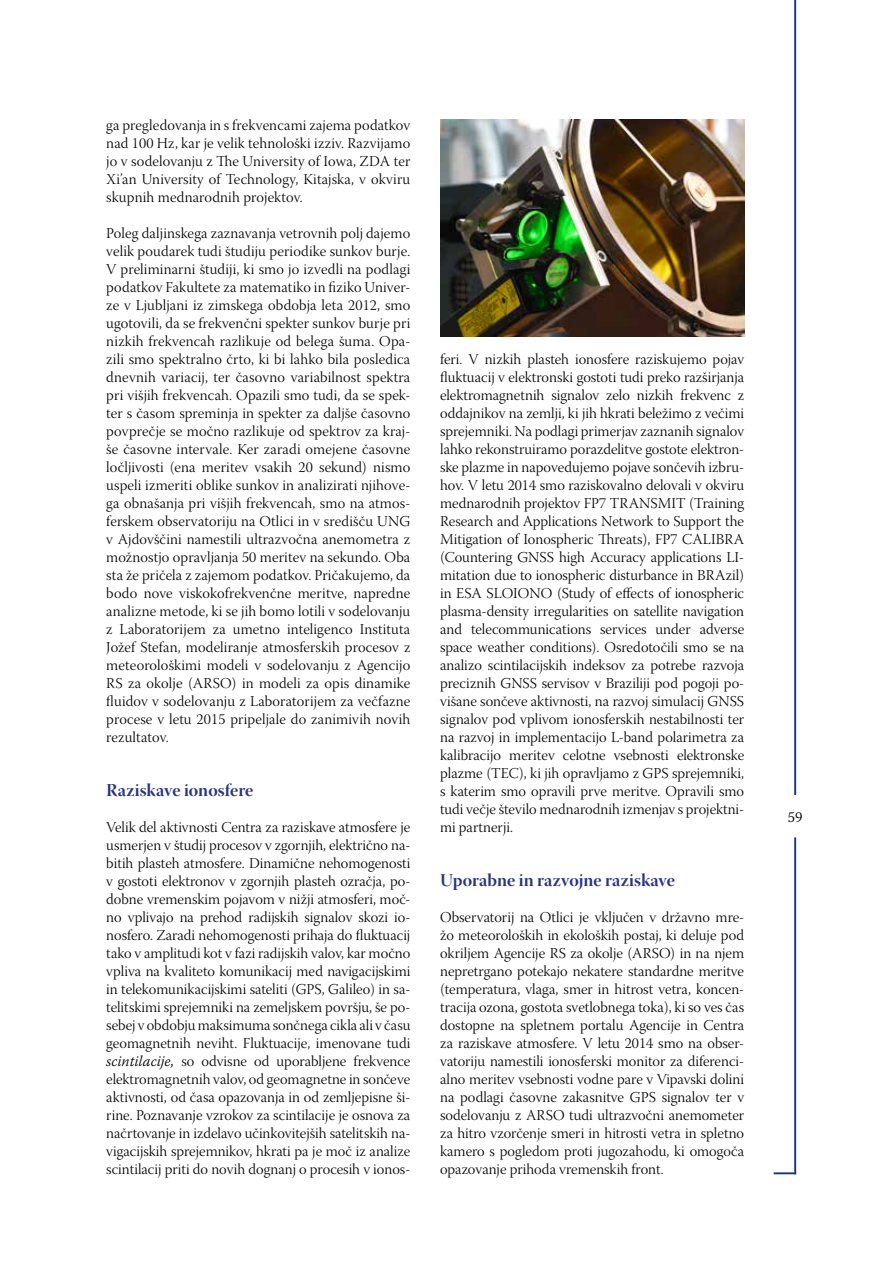
<style>
.page{position:relative;width:893px;height:1263px;background:#fff}
.page>*{position:absolute;margin:0;border:0;box-sizing:border-box;transform-origin:0 0}
.t1{font:18px "Warnock Pro Bold Disp";letter-spacing:.005em;color:#283583}
.t2{font:15px/18px "Warnock Pro Light Subh";letter-spacing:.005em;color:#000;text-align:justify}
.t3{font:300 15px "Warnock Pro";color:#000}
.s1{font-family:"Warnock Pro";font-weight:300;font-style:italic}
</style>
<div class="page">
<hr style="left:794px;top:837px;width:2px;height:337px;background:#14387f">
<hr style="left:794px;top:0;width:2px;height:795px;background:#14387f">
<hr style="left:774px;top:1172px;width:22px;height:2px;background:#14387f">
<img style="left:440px;top:119px;width:304px;height:217px">
<p class="t2" style="left:106px;top:118px;width:306px">ga pregledovanja in s frekvencami zajema podatkov nad 100 Hz, kar je velik tehnološki izziv. Razvijamo jo v sodelovanju z The University of Iowa, ZDA ter Xi’an University of Technology, Kitajska, v okviru skupnih mednarodnih projektov.</p>
<p class="t2" style="left:106px;top:226px;width:306px">Poleg daljinskega zaznavanja vetrovnih polj dajemo velik poudarek tudi študiju periodike sunkov burje.<br>V preliminarni študiji, ki smo jo izvedli na podlagi podatkov Fakultete za matematiko in fiziko Univer&shy;ze v Ljubljani iz zimskega obdobja leta 2012, smo ugotovili, da se frekvenčni spekter sunkov burje pri nizkih frekvencah razlikuje od belega šuma. Opa&shy;zili smo spektralno črto, ki bi lahko bila posledica dnevnih variacij, ter časovno variabilnost spektra pri višjih frekvencah. Opazili smo tudi, da se spek&shy;ter s časom spreminja in spekter za daljše časovno povprečje se močno razlikuje od spektrov za kraj&shy;še časovne intervale. Ker zaradi omejene časovne ločljivosti (ena meritev vsakih 20 sekund) nismo uspeli izmeriti oblike sunkov in analizirati njihove&shy;ga obnašanja pri višjih frekvencah, smo na atmos&shy;ferskem observatoriju na Otlici in v središču UNG v Ajdovščini namestili ultrazvočna anemometra z možnostjo opravljanja 50 meritev na sekundo. Oba sta že pričela z zajemom podatkov. Pričakujemo, da bodo nove viskokofrekvenčne meritve, napredne analizne metode, ki se jih bomo lotili v sodelovanju z Laboratorijem za umetno inteligenco Instituta Jožef Stefan, modeliranje atmosferskih procesov z meteorološkimi modeli v sodelovanju z Agencijo RS za okolje (ARSO) in modeli za opis dinamike fluidov v sodelovanju z Laboratorijem za večfazne procese v letu 2015 pripeljale do zanimivih novih rezultatov.</p>
<p class="t1" style="left:106px;top:779px;width:149px">Raziskave ionosfere</p>
<p class="t2" style="left:106px;top:820px;width:306px">Velik del aktivnosti Centra za raziskave atmosfere je usmerjen v študij procesov v zgornjih, električno na&shy;bitih plasteh atmosfere. Dinamične nehomogenosti v gostoti elektronov v zgornjih plasteh ozračja, po&shy;dobne vremenskim pojavom v nižji atmosferi, moč&shy;no vplivajo na prehod radijskih signalov skozi io&shy;nosfero. Zaradi nehomogenosti prihaja do fluktuacij tako v amplitudi kot v fazi radijskih valov, kar močno vpliva na kvaliteto komunikacij med navigacijskimi in telekomunikacijskimi sateliti (GPS, Galileo) in sa&shy;telitskimi sprejemniki na zemeljskem površju, še po&shy;sebej v obdobju maksimuma sončnega cikla ali v času geomagnetnih neviht. Fluktuacije, imenovane tudi <span class="s1">scintilacije,</span> so odvisne od uporabljene frekvence elektromagnetnih valov, od geomagnetne in sončeve aktivnosti, od časa opazovanja in od zemljepisne ši&shy;rine. Poznavanje vzrokov za scintilacije je osnova za načrtovanje in izdelavo učinkovitejših satelitskih na&shy;vigacijskih sprejemnikov, hkrati pa je moč iz analize scintilacij priti do novih dognanj o procesih v ionos-</p>
<p class="t2" style="left:440px;top:352px;width:306px">feri. V nizkih plasteh ionosfere raziskujemo pojav fluktuacij v elektronski gostoti tudi preko razširjanja elektromagnetnih signalov zelo nizkih frekvenc z oddajnikov na zemlji, ki jih hkrati beležimo z večimi sprejemniki. Na podlagi primerjav zaznanih signalov lahko rekonstruiramo porazdelitve gostote elektron&shy;ske plazme in napovedujemo pojave sončevih izbru&shy;hov. V letu 2014 smo raziskovalno delovali v okviru mednarodnih projektov FP7 TRANSMIT (Training Research and Applications Network to Support the Mitigation of Ionospheric Threats), FP7 CALIBRA (Countering GNSS high Accuracy applications LI&shy;mitation due to ionospheric disturbance in BRAzil) in ESA SLOIONO (Study of effects of ionospheric plasma-density irregularities on satellite navigation and telecommunications services under adverse space weather conditions). Osredotočili smo se na analizo scintilacijskih indeksov za potrebe razvoja preciznih GNSS servisov v Braziliji pod pogoji po&shy;višane sončeve aktivnosti, na razvoj simulacij GNSS signalov pod vplivom ionosferskih nestabilnosti ter na razvoj in implementacijo L-band polarimetra za kalibracijo meritev celotne vsebnosti elektronske plazme (TEC), ki jih opravljamo z GPS sprejemniki, s katerim smo opravili prve meritve. Opravili smo tudi večje število mednarodnih izmenjav s projektni&shy;mi partnerji.</p>
<p class="t1" style="left:440px;top:869px;width:236px">Uporabne in razvojne raziskave</p>
<p class="t2" style="left:440px;top:910px;width:306px">Observatorij na Otlici je vključen v državno mre&shy;žo meteoroloških in ekoloških postaj, ki deluje pod okriljem Agencije RS za okolje (ARSO) in na njem nepretrgano potekajo nekatere standardne meritve (temperatura, vlaga, smer in hitrost vetra, koncen&shy;tracija ozona, gostota svetlobnega toka), ki so ves čas dostopne na spletnem portalu Agencije in Centra za raziskave atmosfere. V letu 2014 smo na obser&shy;vatoriju namestili ionosferski monitor za diferenci&shy;alno meritev vsebnosti vodne pare v Vipavski dolini na podlagi časovne zakasnitve GPS signalov ter v sodelovanju z ARSO tudi ultrazvočni anemometer za hitro vzorčenje smeri in hitrosti vetra in spletno kamero s pogledom proti jugozahodu, ki omogoča opazovanje prihoda vremenskih front.</p>
<p class="t3" style="left:788px;top:808px;width:16px">59</p>
</div>
